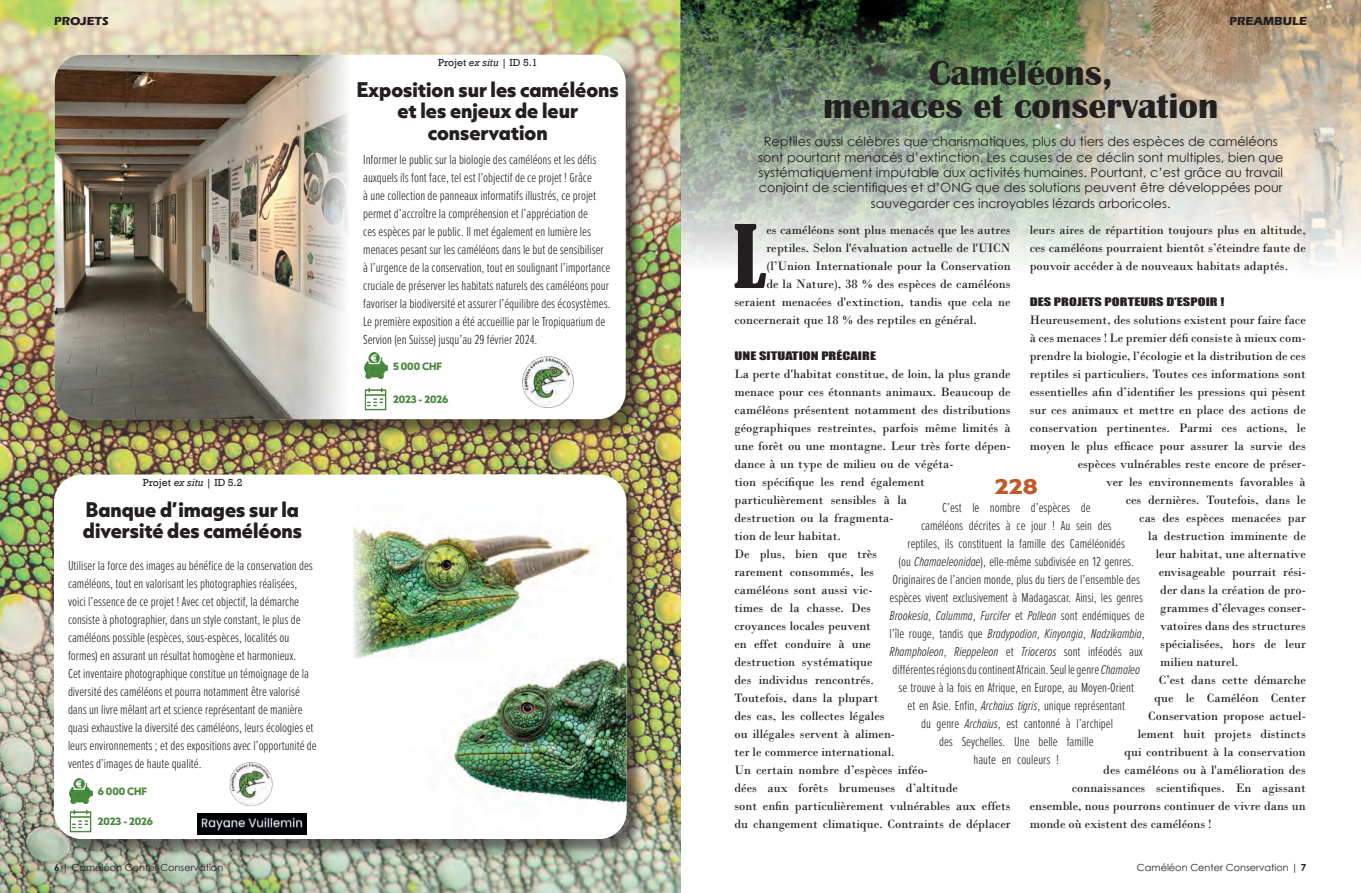
<style>
.page{position:relative;width:1361px;height:893px;background:#fff}
.page>*{position:absolute;margin:0;border:0;box-sizing:border-box;transform-origin:0 0}
.t1{font:condensed 81.3px "Bernard";color:#231f20}
.t2{font:700 36px/33px "Britannic";color:#231f20;text-align:center}
.t3{font:800 18px/21.6px "Capitana";color:#231f20}
.t4{font:800 18px "Capitana";color:#c15926;scale:1.2 1}
.t5{font:300 13.5px/18px "Proxima Nova Ex Cn";color:#231f20}
.t6{font:12.75px/18px "Bodoni";color:#231f20}
.t7{font:12.75px/15.3px "Century Gothic";color:#231f20;text-align:center}
.t8{font:700 12px "Eras ITC";color:#231f20}
.t9{font:10.8px "Impact";letter-spacing:.005em;color:#231f20;scale:1.33 1}
.t10{font:10.5px "Rockwell";color:#231f20}
.t11{font:9.75px "Century Gothic";color:#231f20}
.t12{font:800 9px "Capitana";color:#49883e}
.s1{font-style:italic}
.s2{font-weight:700}
</style>
<div class="page">
<img style="left:0;top:0;width:680px;height:893px">
<div style="left:56px;top:477px;width:589px;height:381px;background:#231f20;opacity:.6"></div>
<div style="left:54px;top:475px;width:572px;height:364px;background:#fff;border-radius:28px"></div>
<div style="left:57px;top:57px;width:588px;height:381px;background:#231f20;opacity:.6"></div>
<div style="left:55px;top:55px;width:571px;height:364px;background:#fff;border-radius:28px"></div>
<img style="left:55px;top:55px;width:293px;height:364px">
<img style="left:353px;top:475px;width:273px;height:364px">
<img style="left:364px;top:387px;width:23px;height:24px">
<img style="left:364px;top:353px;width:25px;height:25px">
<img style="left:522px;top:356px;width:52px;height:52px">
<img style="left:229px;top:762px;width:44px;height:45px">
<img style="left:680px;top:0;width:681px;height:282px">
<img style="left:69px;top:809px;width:23px;height:24px">
<img style="left:69px;top:778px;width:25px;height:26px">
<img style="left:197px;top:813px;width:109px;height:21px">
<p class="t8" style="left:54px;top:14px;width:56px">PROJETS</p>
<p class="t8" style="left:1229px;top:14px;width:79px">PREAMBULE</p>
<p class="t10" style="left:143px;top:476px;width:101px">Projet <span class="s1">ex situ</span> | ID 5.2</p>
<h3 class="t3" style="left:83px;top:497px;width:221px">Banque d’images sur la diversité des caméléons</h3>
<p class="t5" style="left:68px;top:556px;width:250px">Utiliser la force des images au bénéfice de la conservation des caméléons, tout en valorisant les photographies réalisées, voici l’essence de ce projet ! Avec cet objectif, la démarche consiste à photographier, dans un style constant, le plus de caméléons possible (espèces, sous-espèces, localités ou formes) en assurant un résultat homogène et harmonieux.<br>Cet inventaire photographique constitue un témoignage de la diversité des caméléons et pourra notamment être valorisé dans un livre mêlant art et science représentant de manière quasi exhaustive la diversité des caméléons, leurs écologies et leurs environnements ; et des expositions avec l’opportunité de ventes d’images de haute qualité.</p>
<p class="t12" style="left:98px;top:784px;width:51px">6 000 CHF</p>
<p class="t12" style="left:98px;top:815px;width:57px">2023 - 2026</p>
<p class="t10" style="left:438px;top:57px;width:101px">Projet <span class="s1">ex situ</span> | ID 5.1</p>
<h3 class="t3" style="left:357px;top:78px;width:263px;text-align:center">Exposition sur les caméléons et les enjeux de leur conservation</h3>
<p class="t5" style="left:363px;top:150px;width:249px">Informer le public sur la biologie des caméléons et les défis auxquels ils font face, tel est l’objectif de ce projet ! Grâce<br>à une collection de panneaux informatifs illustrés, ce projet permet d’accroître la compréhension et l’appréciation de<br>ces espèces par le public. Il met également en lumière les menaces pesant sur les caméléons dans le but de sensibiliser à l’urgence de la conservation, tout en soulignant l’importance cruciale de préserver les habitats naturels des caméléons pour favoriser la biodiversité et assurer l’équilibre des écosystèmes.<br>Le première exposition a été accueillie par le Tropiquarium de Servion (en Suisse) jusqu’au 29 février 2024.</p>
<p class="t12" style="left:393px;top:359px;width:50px">5 000 CHF</p>
<p class="t12" style="left:393px;top:393px;width:57px">2023 - 2026</p>
<h2 class="t2" style="left:823px;top:57px;width:397px">Caméléons,<br>menaces et conservation</h2>
<p class="t7" style="left:758px;top:134px;width:527px">Reptiles aussi célèbres que charismatiques, plus du tiers des espèces de caméléons sont pourtant menacés d’extinction. Les causes de ce déclin sont multiples, bien que systématiquement imputable aux activités humaines. Pourtant, c’est grâce au travail conjoint de scientifiques et d’ONG que des solutions peuvent être développées pour sauvegarder ces incroyables lézards arboricoles.</p>
<p class="t6" style="left:1029px;top:221px;width:278px;text-align:justify">leurs aires de répartition toujours plus en altitude, ces caméléons pourraient bientôt s’éteindre faute de pouvoir accéder à de nouveaux habitats adaptés.</p>
<p class="t9" style="left:1029px;top:293px;width:148px">DES PROJETS PORTEURS D’ESPOIR !</p>
<p class="t6" style="left:1029px;top:311px;width:277px">Heureusement, des solutions existent pour faire face</p>
<p class="t6" style="left:1029px;top:329px;width:277px">à ces menaces ! Le premier défi consiste à mieux com-</p>
<p class="t6" style="left:1029px;top:347px;width:278px">prendre la biologie, l’écologie et la distribution de ces</p>
<p class="t6" style="left:1029px;top:365px;width:277px">reptiles si particuliers. Toutes ces informations sont</p>
<p class="t6" style="left:1029px;top:383px;width:278px">essentielles afin d’identifier les pressions qui pèsent</p>
<p class="t6" style="left:1029px;top:401px;width:278px">sur ces animaux et mettre en place des actions de</p>
<p class="t6" style="left:1029px;top:419px;width:278px">conservation pertinentes. Parmi ces actions, le</p>
<p class="t6" style="left:1029px;top:437px;width:278px">moyen le plus efficace pour assurer la survie des</p>
<p class="t6" style="left:1077px;top:455px;width:229px">espèces vulnérables reste encore de préser-</p>
<p class="t6" style="left:1106px;top:473px;width:201px">ver les environnements favorables à</p>
<p class="t6" style="left:1125px;top:491px;width:182px">ces dernières. Toutefois, dans le</p>
<p class="t6" style="left:1139px;top:509px;width:168px">cas des espèces menacées par</p>
<p class="t6" style="left:1148px;top:527px;width:159px">la destruction imminente de</p>
<p class="t6" style="left:1155px;top:545px;width:151px">leur habitat, une alternative</p>
<p class="t6" style="left:1158px;top:563px;width:149px">envisageable pourrait rési-</p>
<p class="t6" style="left:1160px;top:581px;width:147px">der dans la création de pro-</p>
<p class="t6" style="left:1160px;top:599px;width:147px">grammes d’élevages conser-</p>
<p class="t6" style="left:1160px;top:617px;width:147px">vatoires dans des structures</p>
<p class="t6" style="left:1160px;top:635px;width:147px">spécialisées, hors de leur</p>
<p class="t6" style="left:1160px;top:653px;width:80px">milieu naturel.</p>
<p class="t6" style="left:1158px;top:671px;width:149px">C’est dans cette démarche</p>
<p class="t6" style="left:1154px;top:689px;width:153px">que le Caméléon Center</p>
<p class="t6" style="left:1148px;top:707px;width:159px">Conservation propose actuel-</p>
<p class="t6" style="left:1137px;top:725px;width:170px">lement huit projets distincts</p>
<p class="t6" style="left:1124px;top:743px;width:183px">qui contribuent à la conservation</p>
<p class="t6" style="left:1103px;top:761px;width:204px">des caméléons ou à l'amélioration des</p>
<p class="t6" style="left:1071px;top:779px;width:235px">connaissances scientifiques. En agissant</p>
<p class="t6" style="left:1029px;top:797px;width:278px">ensemble, nous pourrons continuer de vivre dans un</p>
<p class="t6" style="left:1029px;top:815px;width:183px">monde où existent des caméléons !</p>
<h1 class="t1" style="left:733px;top:210px;width:34px">L</h1>
<p class="t6" style="left:766px;top:221px;width:245px">es caméléons sont plus menacés que les autres</p>
<p class="t6" style="left:766px;top:239px;width:245px">reptiles. Selon l'évaluation actuelle de l'UICN</p>
<p class="t6" style="left:766px;top:257px;width:245px">(l’Union Internationale pour la Conservation</p>
<p class="t6" style="left:766px;top:275px;width:245px">de la Nature), 38 % des espèces de caméléons</p>
<p class="t6" style="left:734px;top:293px;width:278px">seraient menacées d'extinction, tandis que cela ne</p>
<p class="t6" style="left:734px;top:311px;width:244px">concernerait que 18 % des reptiles en général.</p>
<p class="t9" style="left:734px;top:347px;width:108px">UNE SITUATION PRÉCAIRE</p>
<p class="t6" style="left:734px;top:365px;width:278px">La perte d'habitat constitue, de loin, la plus grande menace pour ces étonnants animaux. Beaucoup de caméléons présentent notamment des distributions géographiques restreintes, parfois même limités à une forêt ou une montagne. Leur très forte dépen&shy;dance à un type de milieu ou de végéta-<br>tion spécifique les rend également particulièrement sensibles à la<br>destruction ou la fragmenta-<br>tion de leur habitat.<br>De plus, bien que très<br>rarement consommés, les<br>caméléons sont aussi vic-<br>times de la chasse. Des<br>croyances locales peuvent<br>en effet conduire à une<br>destruction systématique<br>des individus rencontrés.<br>Toutefois, dans la plupart<br>des cas, les collectes légales<br>ou illégales servent à alimen-<br>ter le commerce international.<br>Un certain nombre d’espèces inféo-<br>dées aux forêts brumeuses d’altitude<br>sont enfin particulièrement vulnérables aux effets du changement climatique. Contraints de déplacer</p>
<h3 class="t4" style="left:995px;top:473px;width:37px">228</h3>
<p class="t5" style="left:889px;top:498px;width:257px;text-align:center">C’est le nombre d’espèces de<br>caméléons décrites à ce jour ! Au sein des<br>reptiles, ils constituent la famille des Caméléonidés<br>(ou <span class="s1">Chamaeleonidae</span>), elle-même subdivisée en 12 genres.<br>Originaires de l’ancien monde, plus du tiers de l’ensemble des espèces vivent exclusivement à Madagascar. Ainsi, les genres <span class="s1">Brookesia</span>, <span class="s1">Calumma</span>, <span class="s1">Furcifer</span> et <span class="s1">Palleon</span> sont endémiques de l’île rouge, tandis que <span class="s1">Bradypodion</span>, <span class="s1">Kinyongia</span>, <span class="s1">Nadzikambia</span>, <span class="s1">Rhampholeon</span>, <span class="s1">Rieppeleon</span> et <span class="s1">Trioceros</span> sont inféodés aux différentes régions du continent Africain. Seul le genre <span class="s1">Chamaleo </span>se trouve à la fois en Afrique, en Europe, au Moyen-Orient<br>et en Asie. Enfin, <span class="s1">Archaius tigris</span>, unique représentant<br>du genre <span class="s1">Archaius</span>, est cantonné à l’archipel<br>des Seychelles. Une belle famille<br>haute en couleurs !</p>
<p class="t11" style="left:54px;top:860px;width:171px"><span class="s2">6</span> | Caméléon Center Conservation</p>
<p class="t11" style="left:1137px;top:860px;width:171px">Caméléon Center Conservation | <span class="s2">7</span></p>
</div>
